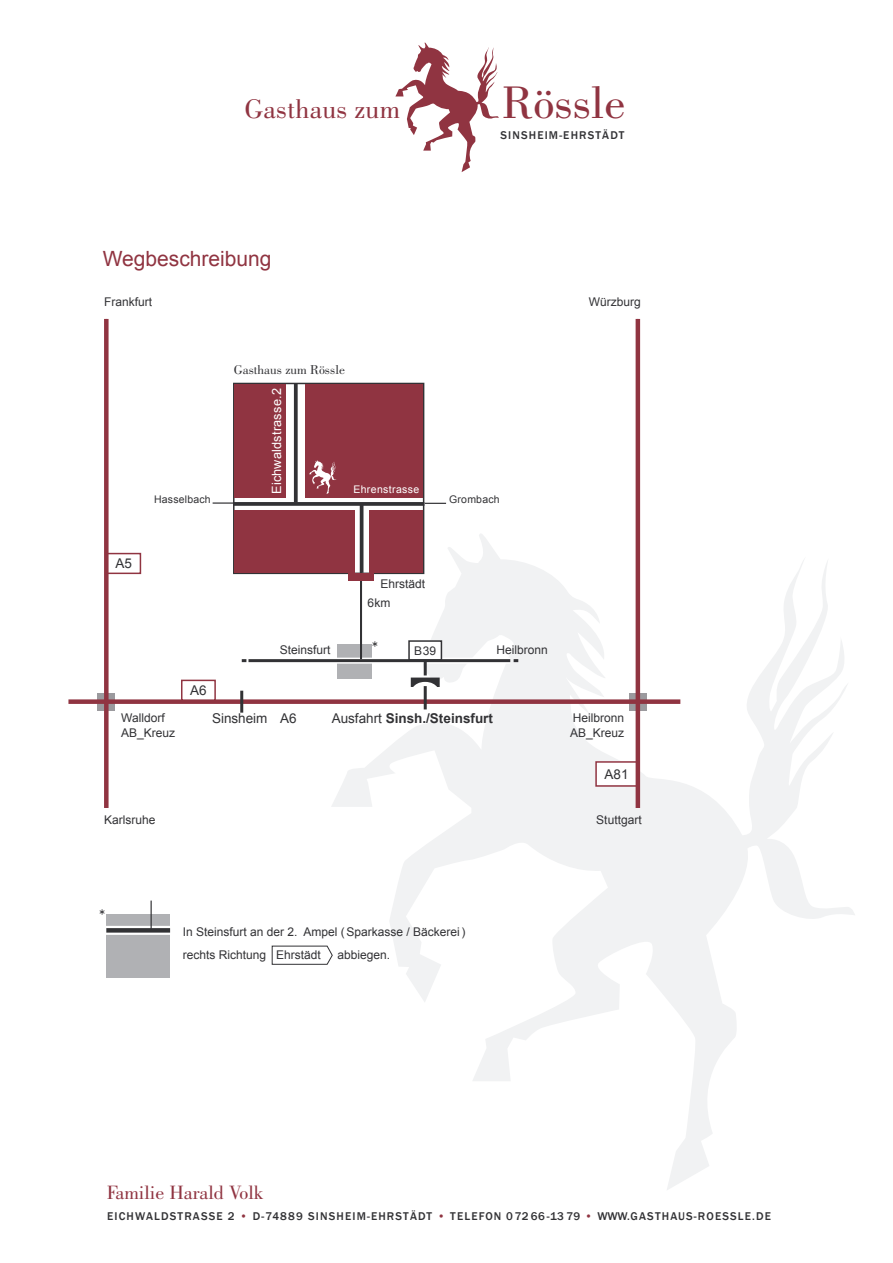
<style>
.page{position:relative;width:893px;height:1263px;background:#fff}
.page>*{position:absolute;margin:0;border:0;box-sizing:border-box;transform-origin:0 0}
.t1{font:48px "Bodoni BT";color:#903441}
.t2{font:28.35px "Bodoni BT";letter-spacing:.01em;color:#903441}
.t3{font:21px "Arial";color:#903441}
.t4{font:20.25px "Bodoni BT";color:#903441}
.t5{font:700 13.5px "Arial";color:#323235}
.t6{font:13.5px "Arial";color:#323235}
.t7{font:13.5px "Bodoni BT";color:#323235}
.t8{font:12.75px "Arial";letter-spacing:.015em;color:#fff}
.t9{font:12px "Arial";color:#323235}
.t10{font:500 11.55px "Franklin Gothic";letter-spacing:.1em;color:#323235}
.t11{font:10.5px "Arial";letter-spacing:.02em;color:#323235}
.t12{font:10.5px "Arial";letter-spacing:.035em;color:#fff}
.s1{font-weight:400}
.s2{color:#903441}
</style>
<div class="page">
<svg style="left:331px;top:532px;width:524px;height:658px"></svg>
<div style="left:629px;top:693px;width:17px;height:17px;background:#9b9a9e"></div>
<div style="left:98px;top:693px;width:17px;height:17px;background:#9b9a9e"></div>
<div style="left:106px;top:553px;width:35px;height:21px;border:1px solid #903441"></div>
<div style="left:338px;top:644px;width:34px;height:34px;background:#b0b1b4"></div>
<div style="left:248px;top:658px;width:262px;height:6px;background:#e2e2e2"></div>
<div style="left:409px;top:641px;width:32px;height:19px;background:#fff"></div>
<div style="left:408px;top:640px;width:34px;height:21px;border:1px solid #323235"></div>
<div style="left:68px;top:699px;width:612px;height:5px;background:#903441"></div>
<div style="left:104px;top:319px;width:5px;height:489px;background:#903441"></div>
<hr style="left:240px;top:691px;width:3px;height:22px;background:#323235">
<hr style="left:361px;top:531px;width:1px;height:128px;background:#323235">
<hr style="left:248px;top:659px;width:262px;height:3px;background:#323235">
<hr style="left:213px;top:502px;width:21px;height:2px;background:#323235">
<svg style="left:514px;top:659px;width:4px;height:3px"></svg>
<div style="left:596px;top:762px;width:41px;height:24px;background:#fff"></div>
<div style="left:595px;top:761px;width:43px;height:26px;border:1px solid #903441"></div>
<hr style="left:424px;top:686px;width:3px;height:23px;background:#323235">
<svg style="left:411px;top:662px;width:29px;height:25px"></svg>
<svg style="left:242px;top:659px;width:4px;height:3px"></svg>
<div style="left:181px;top:680px;width:35px;height:21px;border:1px solid #903441"></div>
<div style="left:106px;top:914px;width:64px;height:64px;background:#b0b1b4"></div>
<div style="left:105px;top:926px;width:69px;height:9px;background:#fff"></div>
<svg style="left:151px;top:900px;width:1px;height:28px"></svg>
<div style="left:106px;top:928px;width:64px;height:5px;background:#323235"></div>
<svg style="left:271px;top:945px;width:62px;height:20px"></svg>
<svg style="left:100px;top:909px;width:5px;height:6px"></svg>
<svg style="left:372px;top:641px;width:5px;height:6px"></svg>
<hr style="left:636px;top:319px;width:4px;height:489px;background:#903441">
<hr style="left:360px;top:531px;width:1px;height:128px;background:#323235">
<svg style="left:236px;top:502px;width:185px;height:4px"></svg>
<div style="left:233px;top:383px;width:191px;height:191px;border:2px solid #323235"></div>
<div style="left:369px;top:510px;width:54px;height:63px;background:#903441"></div>
<div style="left:234px;top:510px;width:120px;height:63px;background:#903441"></div>
<hr style="left:360px;top:505px;width:3px;height:68px;background:#323235">
<div style="left:349px;top:574px;width:25px;height:7px;background:#903441"></div>
<svg style="left:425px;top:503px;width:21px;height:1px"></svg>
<svg style="left:395px;top:42px;width:104px;height:130px"></svg>
<div style="left:234px;top:384px;width:52px;height:113px;background:#903441"></div>
<div style="left:305px;top:384px;width:118px;height:113px;background:#903441"></div>
<svg style="left:294px;top:383px;width:4px;height:119px"></svg>
<svg style="left:309px;top:460px;width:27px;height:34px"></svg>
<p class="t2" style="left:244px;top:91px;width:157px">Gasthaus zum</p>
<p class="t1" style="left:502px;top:73px;width:125px">Rössle</p>
<p class="t10" style="left:500px;top:128px;width:126px">SINSHEIM-EHRSTÄDT</p>
<p class="t3" style="left:103px;top:245px;width:170px">Wegbeschreibung</p>
<p class="t9" style="left:104px;top:294px;width:50px">Frankfurt</p>
<p class="t6" style="left:115px;top:555px;width:18px">A5</p>
<p class="t11" style="left:154px;top:493px;width:58px">Hasselbach</p>
<p class="t7" style="left:234px;top:361px;width:113px">Gasthaus zum Rössle</p>
<p class="t8" style="left:268px;top:494px;width:107px;rotate:-90deg">Eichwaldstrasse.2</p>
<p class="t12" style="left:353px;top:483px;width:67px">Ehrenstrasse</p>
<p class="t9" style="left:381px;top:576px;width:46px">Ehrstädt</p>
<p class="t9" style="left:367px;top:595px;width:25px">6 km</p>
<p class="t11" style="left:449px;top:493px;width:52px">Grombach</p>
<p class="t9" style="left:589px;top:294px;width:54px">Würzburg</p>
<p class="t9" style="left:121px;top:710px;width:45px">Walldorf</p>
<p class="t9" style="left:121px;top:724px;width:56px">AB_Kreuz</p>
<p class="t6" style="left:190px;top:682px;width:18px">A6</p>
<p class="t9" style="left:280px;top:641px;width:52px">Steinsfurt</p>
<p class="t9" style="left:497px;top:641px;width:53px">Heilbronn</p>
<p class="t9" style="left:414px;top:643px;width:23px">B 39</p>
<p class="t6" style="left:212px;top:709px;width:57px">Sinsheim</p>
<p class="t5" style="left:332px;top:709px;width:163px"><span class="s1">Ausfahrt</span> Sinsh./Steinsfurt</p>
<p class="t9" style="left:573px;top:710px;width:53px">Heilbronn</p>
<p class="t9" style="left:570px;top:724px;width:56px">AB_Kreuz</p>
<p class="t6" style="left:280px;top:709px;width:18px">A6</p>
<p class="t6" style="left:605px;top:765px;width:26px">A81</p>
<p class="t9" style="left:104px;top:811px;width:53px">Karlsruhe</p>
<p class="t9" style="left:596px;top:811px;width:47px">Stuttgart</p>
<p class="t9" style="left:183px;top:924px;width:284px">In Steinsfurt an der 2. Ampel ( Sparkasse / Bäckerei )</p>
<p class="t9" style="left:183px;top:946px;width:140px">rechts Richtung Ehrstädt</p>
<p class="t9" style="left:338px;top:946px;width:54px">abbiegen.</p>
<p class="t4" style="left:107px;top:1180px;width:159px">Familie Harald Volk</p>
<p class="t10" style="left:107px;top:1209px;width:665px">EICHWALDSTRASSE 2 <span class="s2">•</span> D-74889 SINSHEIM-EHRSTÄDT <span class="s2">•</span> TELEFON 0 72 66 -13 79 <span class="s2">•</span> WWW. GASTHAUS-ROESSLE.DE</p>
</div>
